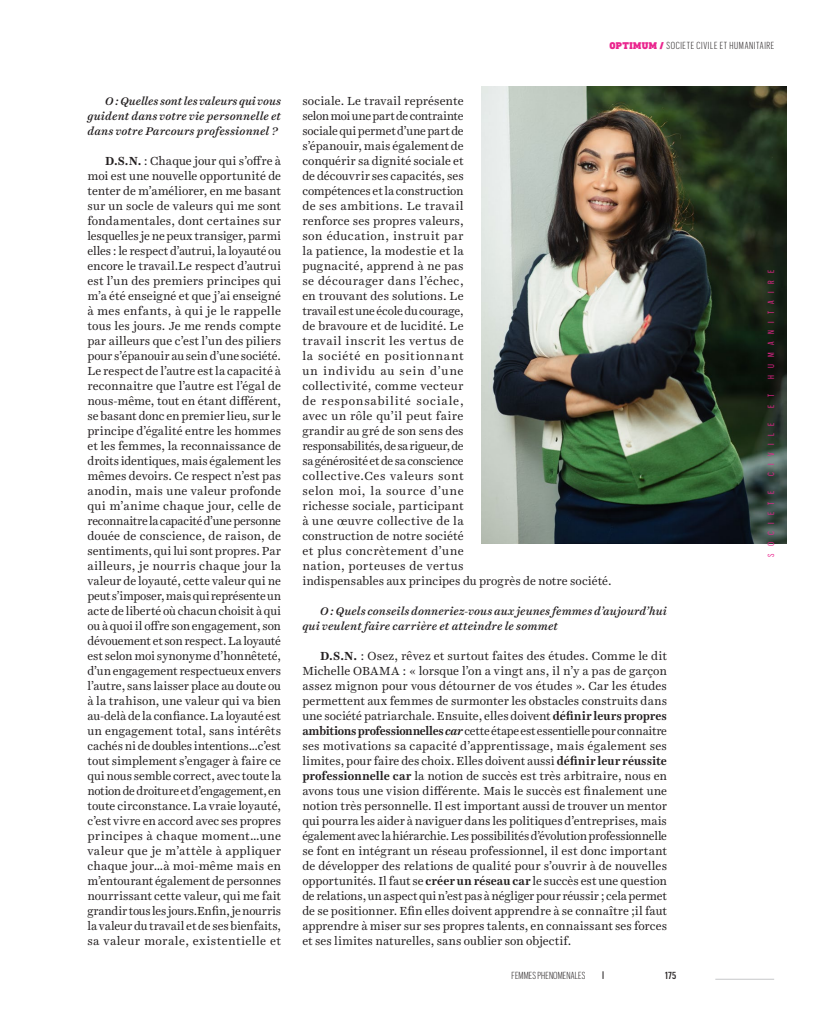
<style>
.page{position:relative;width:815px;height:1028px;background:#fff}
.page>*{position:absolute;margin:0;border:0;box-sizing:border-box;transform-origin:0 0}
.t1{font:11.88px/15px "Harriet Text";letter-spacing:.01em;color:#231f20;text-align:justify}
.t2{font:italic 500 11.25px/15px "Harriet Text";letter-spacing:.01em;color:#231f20;text-align:justify}
.t3{font:300 10px "Graphik X Cond Web";letter-spacing:.06em;color:#231f20}
.t4{font:300 10px "Graphik X Cond Web";letter-spacing:.015em;color:#231f20}
.t5{font:500 10px "Graphik X Cond Web";color:#231f20}
.t6{font:8.75px "Graphik X Cond Web";letter-spacing:.825em;color:#ea258e}
.s1{font-weight:700}
.s2{font-family:"DIN Next Slab Pro";font-weight:900;color:#ea258e}
.s3{font-weight:700;font-style:italic}
</style>
<div class="page">
<img style="left:481px;top:86px;width:306px;height:458px">
<hr style="left:715px;top:978px;width:59px;height:2px;background:#d1d2d4">
<p class="t2" style="left:87px;top:94px;width:195px;text-indent:18px">O : Quelles sont les valeurs qui vous guident dans votre vie personnelle et dans votre Parcours professionnel ?</p>
<p class="t1" style="left:87px;top:153px;width:195px;text-indent:18px"><span class="s1">D.S.N.</span> : Chaque jour qui s’offre à moi est une nouvelle opportunité de tenter de m’améliorer, en me basant sur un socle de valeurs qui me sont fondamentales, dont certaines sur lesquelles je ne peux transiger, parmi elles : le respect d’autrui, la loyauté ou encore le travail.Le respect d’autrui est l’un des premiers principes qui m’a été enseigné et que j’ai enseigné à mes enfants, à qui je le rappelle tous les jours. Je me rends compte par ailleurs que c’est l’un des piliers pour s’épanouir au sein d’une société.<br>Le respect de l’autre est la capacité à reconnaitre que l’autre est l’égal de nous-même, tout en étant différent, se basant donc en premier lieu, sur le principe d’égalité entre les hommes et les femmes, la reconnaissance de droits identiques, mais également les mêmes devoirs. Ce respect n’est pas anodin, mais une valeur profonde qui m’anime chaque jour, celle de reconnaitre la capacité d’une personne douée de conscience, de raison, de sentiments, qui lui sont propres. Par ailleurs, je nourris chaque jour la valeur de loyauté, cette valeur qui ne peut s’imposer, mais qui représente un acte de liberté où chacun choisit à qui ou à quoi il offre son engagement, son dévouement et son respect. La loyauté est selon moi synonyme d’honnêteté, d’un engagement respectueux envers l’autre, sans laisser place au doute ou à la trahison, une valeur qui va bien au-delà de la confiance. La loyauté est un engagement total, sans intérêts cachés ni de doubles intentions…c’est tout simplement s’engager à faire ce qui nous semble correct, avec toute la notion de droiture et d’engagement, en toute circonstance. La vraie loyauté, c’est vivre en accord avec ses propres principes à chaque moment…une valeur que je m’attèle à appliquer chaque jour…à moi-même mais en m’entourant également de personnes nourrissant cette valeur, qui me fait grandir tous les jours.Enfin, je nourris la valeur du travail et de ses bienfaits, sa valeur morale, existentielle et</p>
<p class="t3" style="left:609px;top:41px;width:166px"><span class="s2">OPTIMUM /</span> SOCIETE CIVILE ET HUMANITAIRE</p>
<p class="t1" style="left:302px;top:93px;width:311px;text-align:left">sociale. Le travail représente<br>selon moi une part de contrainte<br>sociale qui permet d’une part de<br>s’épanouir, mais également de<br>conquérir sa dignité sociale et<br>de découvrir ses capacités, ses<br>compétences et la construction<br>de ses ambitions. Le travail<br>renforce ses propres valeurs,<br>son éducation, instruit par<br>la patience, la modestie et la<br>pugnacité, apprend à ne pas<br>se décourager dans l’échec,<br>en trouvant des solutions. Le<br>travail est une école du courage,<br>de bravoure et de lucidité. Le<br>travail inscrit les vertus de<br>la société en positionnant<br>un individu au sein d’une<br>collectivité, comme vecteur<br>de responsabilité sociale,<br>avec un rôle qu’il peut faire<br>grandir au gré de son sens des<br>responsabilités, de sa rigueur, de<br>sa générosité et de sa conscience<br>collective.Ces valeurs sont<br>selon moi, la source d’une<br>richesse sociale, participant<br>à une œuvre collective de la<br>construction de notre société<br>et plus concrètement d’une<br>nation, porteuses de vertus<br>indispensables aux principes du progrès de notre société.</p>
<p class="t2" style="left:302px;top:604px;width:366px;text-indent:18px">O : Quels conseils donneriez-vous aux jeunes femmes d’aujourd’hui qui veulent faire carrière et atteindre le sommet</p>
<p class="t1" style="left:302px;top:648px;width:366px;text-indent:18px"><span class="s1">D.S.N.</span> : Osez, rêvez et surtout faites des études. Comme le dit Michelle OBAMA : « lorsque l’on a vingt ans, il n’y a pas de garçon assez mignon pour vous détourner de vos études ». Car les études permettent aux femmes de surmonter les obstacles construits dans une société patriarchale. Ensuite, elles doivent <span class="s1">définir leurs propres ambitions professionnelles</span> <span class="s3">car</span> cette étape est essentielle pour connaitre ses motivations sa capacité d’apprentissage, mais également ses limites, pour faire des choix. Elles doivent aussi <span class="s1">définir leur réussite professionnelle car</span> la notion de succès est très arbitraire, nous en avons tous une vision différente. Mais le succès est finalement une notion très personnelle. Il est important aussi de trouver un mentor qui pourra les aider à naviguer dans les politiques d’entreprises, mais également avec la hiérarchie. Les possibilités d’évolution professionnelle se font en intégrant un réseau professionnel, il est donc important de développer des relations de qualité pour s’ouvrir à de nouvelles opportunités. Il faut se <span class="s1">créer un réseau car</span> le succès est une question de relations, un aspect qui n’est pas à négliger pour réussir ; cela permet de se positionner. Efin elles doivent apprendre à se connaître ;il faut apprendre à miser sur ses propres talents, en connaissant ses forces et ses limites naturelles, sans oublier son objectif.</p>
<p class="t4" style="left:512px;top:971px;width:75px">FEMMES PHENOMENALES</p>
<p class="t5" style="left:665px;top:971px;width:13px">175</p>
<p class="t6" style="left:768px;top:379px;width:110px;rotate:-90deg">HUMANITAIRE</p>
<p class="t6" style="left:768px;top:408px;width:15px;rotate:-90deg">E T</p>
<p class="t6" style="left:768px;top:476px;width:54px;rotate:-90deg">CIVILE</p>
<p class="t6" style="left:768px;top:557px;width:67px;rotate:-90deg">SOCIETE</p>
</div>
